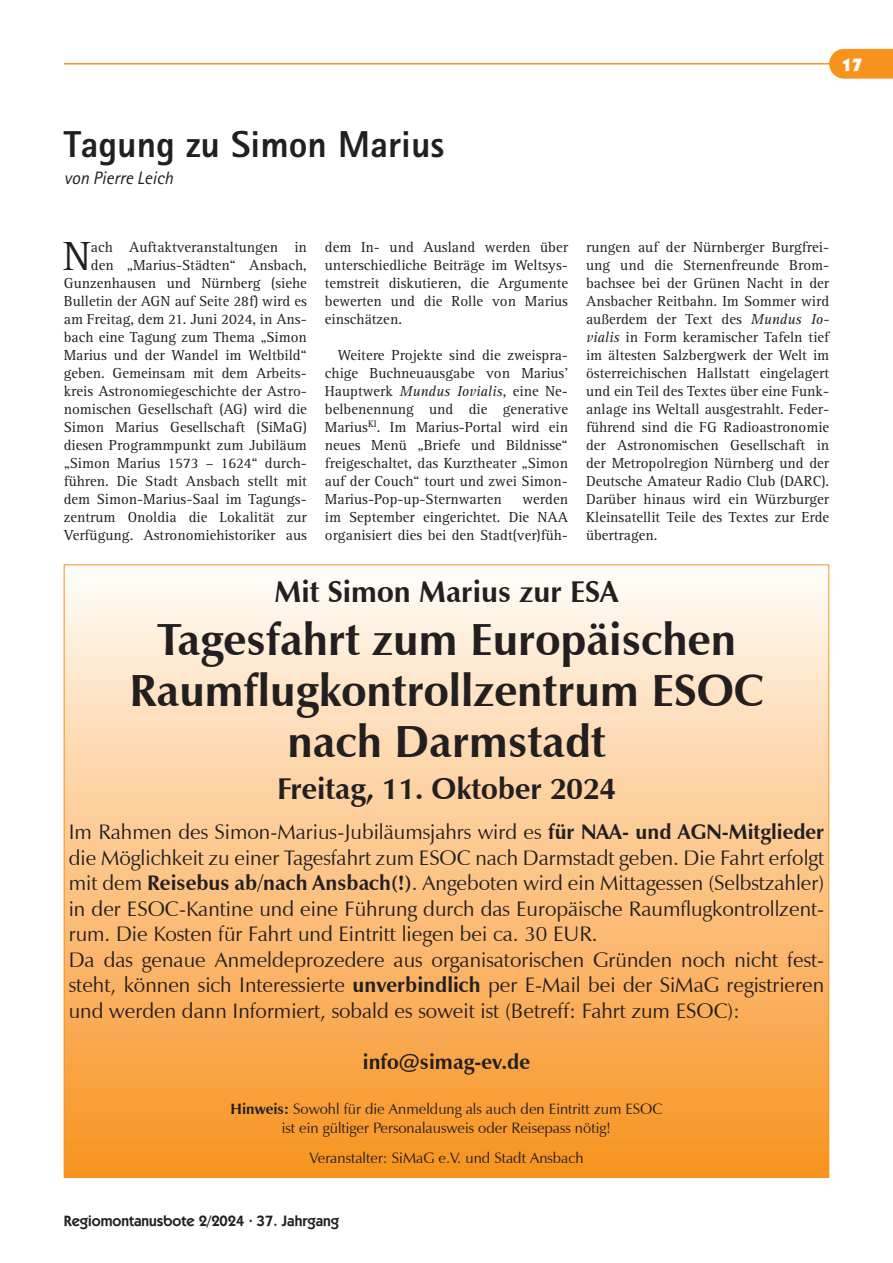
<style>
.page{position:relative;width:893px;height:1263px;background:#fff}
.page>*{position:absolute;margin:0;border:0;box-sizing:border-box;transform-origin:0 0}
.t1{font:700 45px/51px "Zapf Humanist 601 BT";color:#231f20;text-align:center}
.t2{font:42px "Rotis Serif Pro";color:#231f20}
.t3{font:800 37.5px "Rotis Sans Serif Pro";color:#231f20}
.t4{font:700 30px "Zapf Humanist 601 BT";color:#231f20}
.t5{font:21px/25.5px "Zapf Humanist 601 BT";color:#231f20}
.t6{font:700 21px "Zapf Humanist 601 BT";color:#231f20}
.t7{font:italic 18px "Rotis Sans Serif Pro";color:#231f20}
.t8{font:900 18px "Kabel IT Cby BT";color:#fff}
.t9{font:15px/18px "Rotis Serif Pro";color:#231f20;text-align:justify}
.t10{font:15px/19.5px "Zapf Humanist 601 BT";color:#231f20;text-align:center}
.t11{font:600 15px "Kabel IT Cby BT";color:#231f20}
.s1{font-style:italic}
.s2{font-weight:700}
</style>
<div class="page">
<hr style="left:64px;top:63px;width:829px;height:2px;background:#f7931d">
<svg style="left:829px;top:49px;width:64px;height:30px;background:#f7992b"></svg>
<div style="left:64px;top:565px;width:765px;height:612px;background:linear-gradient(to bottom,#fffbf6,#f8911e)"></div>
<p class="t8" style="left:842px;top:53px;width:22px">17</p>
<h3 class="t3" style="left:64px;top:120px;width:382px">Tagung zu Simon Marius</h3>
<p class="t7" style="left:64px;top:167px;width:111px">von Pierre Leich</p>
<p class="t9" style="left:64px;top:238px;width:245px;text-align:right">ach Auftaktveranstaltungen in<br>den „Marius-Städten“ Ansbach, Gunzenhausen und Nürnberg (siehe Bulletin der AGN auf Seite 28f) wird es am Freitag, dem 21. Juni 2024, in Ans&shy;bach eine Tagung zum Thema „Simon Marius und der Wandel im Weltbild“ geben. Gemeinsam mit dem Arbeits&shy;kreis Astronomiegeschichte der Astro&shy;nomischen Gesellschaft (AG) wird die Simon Marius Gesellschaft (SiMaG) diesen Programmpunkt zum Jubiläum „Simon Marius 1573 – 1624“ durch&shy;führen. Die Stadt Ansbach stellt mit dem Simon-Marius-Saal im Tagungs&shy;zentrum Onoldia die Lokalität zur Verfügung. Astronomiehistoriker aus</p>
<p class="t9" style="left:325px;top:238px;width:245px">dem In- und Ausland werden über unterschiedliche Beiträge im Weltsys&shy;temstreit diskutieren, die Argumente bewerten und die Rolle von Marius einschätzen.</p>
<h2 class="t2" style="left:63px;top:231px;width:30px">N</h2>
<p class="t9" style="left:325px;top:346px;width:245px;text-indent:13px">Weitere Projekte sind die zweispra&shy;chige Buchneuausgabe von Marius’ Hauptwerk <span class="s1">Mundus Iovialis</span>, eine Ne&shy;belbenennung und die generative Marius<sup>KI</sup>. Im Marius-Portal wird ein neues Menü „Briefe und Bildnisse“ freigeschaltet, das Kurztheater „Simon auf der Couch“ tourt und zwei Simon-Marius-Pop-up-Sternwarten</p>
<p class="t9" style="left:325px;top:490px;width:245px;text-indent:198px">werden im September eingerichtet. Die NAA organisiert dies bei den Stadt(ver)füh-</p>
<p class="t9" style="left:586px;top:238px;width:245px">rungen auf der Nürnberger Burgfrei&shy;ung und die Sternenfreunde Brom&shy;bachsee bei der Grünen Nacht in der Ansbacher Reitbahn. Im Sommer wird außerdem der Text des <span class="s1">Mundus Io&shy;vialis</span> in Form keramischer Tafeln tief im ältesten Salzbergwerk der Welt im österreichischen Hallstatt eingelagert und ein Teil des Textes über eine Funk&shy;anlage ins Weltall ausgestrahlt. Feder&shy;führend sind die FG Radioastronomie der Astronomischen Gesellschaft in der Metropolregion Nürnberg und der Deutsche Amateur Radio Club (DARC).<br>Darüber hinaus wird ein Würzburger Kleinsatellit Teile des Textes zur Erde übertragen.</p>
<h3 class="t4" style="left:275px;top:573px;width:345px">Mit Simon Marius zur ESA</h3>
<h1 class="t1" style="left:129px;top:614px;width:636px">Tagesfahrt zum Europäischen<br>Raumflugkontrollzentrum ESOC nach Darmstadt</h1>
<h3 class="t4" style="left:277px;top:770px;width:341px">Freitag, 11. Oktober 2024</h3>
<p class="t5" style="left:69px;top:819px;width:757px">Im Rahmen des Simon-Marius-Jubiläumsjahrs wird es <span class="s2">für NAA- und AGN-Mitglieder </span>die Möglichkeit zu einer Tagesfahrt zum ESOC nach Darmstadt geben. Die Fahrt erfolgt mit dem <span class="s2">Reisebus ab/nach Ansbach(!)</span>. Angeboten wird ein Mittagessen (Selbstzahler) in der ESOC-Kantine und eine Führung durch das Europäische Raumflugkontrollzent&shy;rum. Die Kosten für Fahrt und Eintritt liegen bei ca. 30 EUR.<br>Da das genaue Anmeldeprozedere aus organisatorischen Gründen noch nicht fest&shy;steht, können sich Interessierte <span class="s2">unverbindlich</span> per E-Mail bei der SiMaG registrieren und werden dann Informiert, sobald es soweit ist (Betreff: Fahrt zum ESOC):</p>
<h3 class="t6" style="left:363px;top:1048px;width:169px">info@simag-ev.de</h3>
<p class="t10" style="left:231px;top:1099px;width:433px"><span class="s2">Hinweis:</span> Sowohl für die Anmeldung als auch den Eintritt zum ESOC ist ein gültiger Personalausweis oder Reisepass nötig!</p>
<p class="t10" style="left:309px;top:1148px;width:276px">Veranstalter: SiMaG e.V. und Stadt Ansbach</p>
<p class="t11" style="left:64px;top:1212px;width:277px">Regiomontanusbote 2/2024 · 37. Jahrgang</p>
</div>
